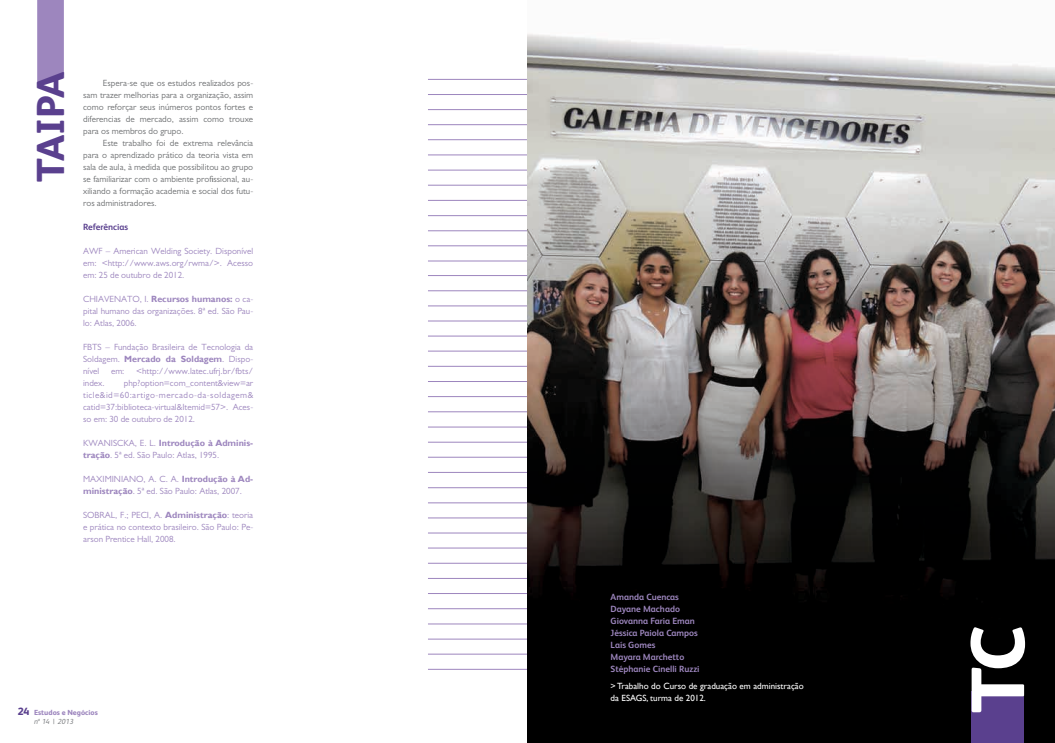
<style>
.page{position:relative;width:1055px;height:743px;background:#fff}
.page>*{position:absolute;margin:0;border:0;box-sizing:border-box;transform-origin:0 0}
.t1{font:800 75.6px "FS Albert";color:#fff}
.t2{font:800 39.1px "FS Albert";letter-spacing:-.035em;color:#5a408e}
.t3{font:9px/12px "Gill Sans";color:#9d86be;text-align:justify}
.t4{font:9px/12px "Gill Sans";color:#6d6f71;text-align:justify}
.t5{font:700 9px/12px "FS Albert";color:#9d86be}
.t6{font:9px/12px "Gill Sans";color:#fff}
.t7{font:700 9px "FS Albert";color:#5a408e}
.t8{font:800 7.3px/9.2px "FS Albert";color:#9d86be}
.s1{font-weight:700}
.s2{font-size:10.5px;color:#5a408e}
.s3{font-weight:400;font-style:italic;color:#808285}
</style>
<div class="page">
<svg style="left:37px;top:0;width:27px;height:85px;background:#a48fc2"></svg>
<hr style="left:428px;top:260px;width:99px;height:1px;background:#9d86be">
<hr style="left:428px;top:245px;width:99px;height:1px;background:#9d86be">
<hr style="left:428px;top:230px;width:99px;height:1px;background:#9d86be">
<hr style="left:428px;top:215px;width:99px;height:1px;background:#9d86be">
<hr style="left:428px;top:200px;width:99px;height:1px;background:#9d86be">
<hr style="left:428px;top:185px;width:99px;height:1px;background:#9d86be">
<hr style="left:428px;top:170px;width:99px;height:1px;background:#9d86be">
<hr style="left:428px;top:154px;width:99px;height:1px;background:#9d86be">
<hr style="left:428px;top:139px;width:99px;height:1px;background:#9d86be">
<hr style="left:428px;top:124px;width:99px;height:1px;background:#9d86be">
<hr style="left:428px;top:109px;width:99px;height:1px;background:#9d86be">
<hr style="left:428px;top:94px;width:99px;height:1px;background:#9d86be">
<hr style="left:428px;top:79px;width:99px;height:1px;background:#9d86be">
<hr style="left:428px;top:472px;width:99px;height:1px;background:#9d86be">
<hr style="left:428px;top:457px;width:99px;height:1px;background:#9d86be">
<hr style="left:428px;top:442px;width:99px;height:1px;background:#9d86be">
<hr style="left:428px;top:426px;width:99px;height:1px;background:#9d86be">
<hr style="left:428px;top:411px;width:99px;height:1px;background:#9d86be">
<hr style="left:428px;top:396px;width:99px;height:1px;background:#9d86be">
<hr style="left:428px;top:381px;width:99px;height:1px;background:#9d86be">
<hr style="left:428px;top:366px;width:99px;height:1px;background:#9d86be">
<hr style="left:428px;top:350px;width:99px;height:1px;background:#9d86be">
<hr style="left:428px;top:335px;width:99px;height:1px;background:#9d86be">
<hr style="left:428px;top:320px;width:99px;height:1px;background:#9d86be">
<hr style="left:428px;top:305px;width:99px;height:1px;background:#9d86be">
<hr style="left:428px;top:290px;width:99px;height:1px;background:#9d86be">
<hr style="left:428px;top:275px;width:99px;height:1px;background:#9d86be">
<hr style="left:428px;top:669px;width:99px;height:1px;background:#9d86be">
<hr style="left:428px;top:653px;width:99px;height:1px;background:#9d86be">
<hr style="left:428px;top:638px;width:99px;height:1px;background:#9d86be">
<hr style="left:428px;top:623px;width:99px;height:1px;background:#9d86be">
<hr style="left:428px;top:608px;width:99px;height:1px;background:#9d86be">
<hr style="left:428px;top:593px;width:99px;height:1px;background:#9d86be">
<hr style="left:428px;top:578px;width:99px;height:1px;background:#9d86be">
<hr style="left:428px;top:563px;width:99px;height:1px;background:#9d86be">
<hr style="left:428px;top:547px;width:99px;height:1px;background:#9d86be">
<hr style="left:428px;top:532px;width:99px;height:1px;background:#9d86be">
<hr style="left:428px;top:517px;width:99px;height:1px;background:#9d86be">
<hr style="left:428px;top:502px;width:99px;height:1px;background:#9d86be">
<hr style="left:428px;top:487px;width:99px;height:1px;background:#9d86be">
<img style="left:527px;top:34px;width:527px;height:709px">
<div style="left:971px;top:691px;width:52px;height:52px;background:#5a408e"></div>
<h2 class="t2" style="left:28px;top:182px;width:111px;rotate:-90deg">TAIPA</h2>
<p class="t4" style="left:83px;top:77px;width:172px;text-indent:20px">Espera-se que os estudos realizados pos&shy;sam trazer melhorias para a organização, assim como reforçar seus inúmeros pontos fortes e diferencias de mercado, assim como trouxe para os membros do grupo.</p>
<p class="t4" style="left:83px;top:137px;width:172px;text-indent:20px">Este trabalho foi de extrema relevância para o aprendizado prático da teoria vista em sala de aula, à medida que possibilitou ao grupo se familiarizar com o ambiente profissional, au&shy;xiliando a formação academia e social dos futu&shy;ros administradores.</p>
<p class="t7" style="left:83px;top:222px;width:47px">Referências</p>
<p class="t3" style="left:83px;top:245px;width:172px">AWF – American Welding Society. Disponível em: &lt;http://www.aws.org/rwma/&gt;. Acesso em: 25 de outubro de 2012.</p>
<p class="t3" style="left:83px;top:293px;width:172px">CHIAVENATO, I. <span class="s1">Recursos humanos:</span> o ca&shy;pital humano das organizações. 8ª ed. São Pau&shy;lo: Atlas, 2006.</p>
<p class="t3" style="left:83px;top:341px;width:172px">FBTS – Fundação Brasileira de Tecnologia da Soldagem. <span class="s1">Mercado da Soldagem</span>. Dispo&shy;nível</p>
<p class="t3" style="left:111px;top:365px;width:15px">em:</p>
<p class="t3" style="left:136px;top:365px;width:119px">&lt;http://www.latec.ufrj.br/fbts/</p>
<p class="t3" style="left:83px;top:377px;width:172px;text-indent:41px">php?option=com_content&amp;view=ar ticle&amp;id=60:artigo-mercado-da-soldagem&amp; catid=37:biblioteca-virtual&amp;Itemid=57&gt;. Aces&shy;so em: 30 de outubro de 2012.</p>
<p class="t3" style="left:83px;top:437px;width:172px">KWANISCKA, E. L. <span class="s1">Introdução à Adminis&shy;tração</span>. 5ª ed. São Paulo: Atlas, 1995.</p>
<p class="t3" style="left:83px;top:473px;width:172px">MAXIMINIANO, A. C. A. <span class="s1">Introdução à Ad&shy;ministração</span>. 5ª ed. São Paulo: Atlas, 2007.</p>
<p class="t3" style="left:83px;top:509px;width:172px">SOBRAL, F.; PECI, A. <span class="s1">Administração</span>: teoria e prática no contexto brasileiro. São Paulo: Pe&shy;arson Prentice Hall, 2008.</p>
<p class="t3" style="left:83px;top:377px;width:23px">index.</p>
<p class="t8" style="left:34px;top:707px;width:65px;text-indent:-16px"><span class="s2">24</span> Estudos e Negócios <span class="s3">nº 14 | 2013</span></p>
<p class="t5" style="left:610px;top:590px;width:90px">Amanda Cuencas<br>Dayane Machado<br>Giovanna Faria Eman<br>Jéssica Paiola Campos<br>Laís Gomes<br>Mayara Marchetto<br>Stéphanie Cinelli Ruzzi</p>
<p class="t6" style="left:610px;top:679px;width:195px">&gt; Trabalho do Curso de graduação em administração da ESAGS, turma de 2012.</p>
<h1 class="t1" style="left:953px;top:713px;width:89px;rotate:-90deg">TC</h1>
</div>
